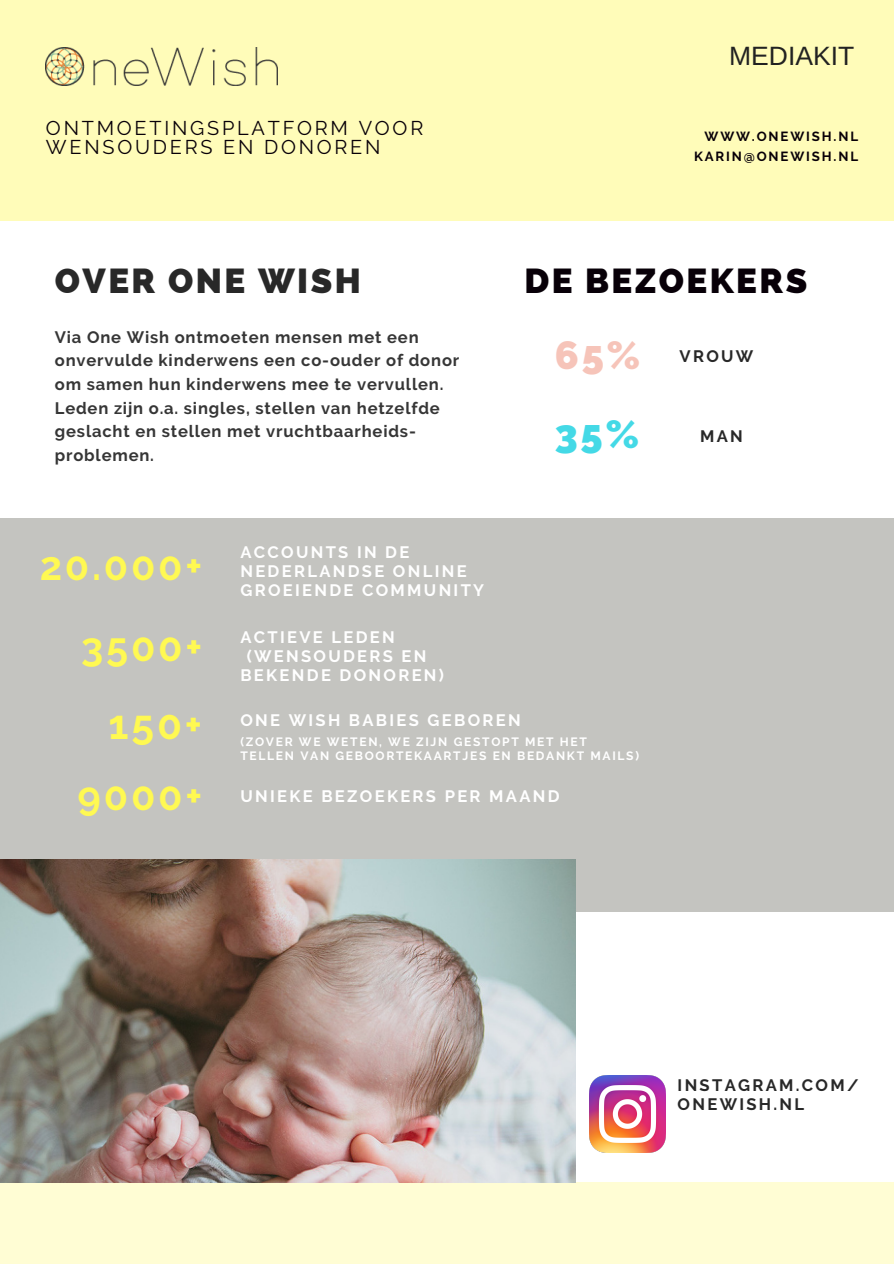
<style>
.page{position:relative;width:894px;height:1264px;background:#fff}
.page>*{position:absolute;margin:0;border:0;box-sizing:border-box;transform-origin:0 0}
.t1{font:700 40.8px "Raleway";color:#fff952}
.t2{font:700 39.75px "Raleway";letter-spacing:.07em;color:#fff952}
.t3{font:800 39.75px "Raleway";color:#f6c4b9}
.t4{font:800 39.75px "Raleway";color:#44d9e6}
.t5{font:800 34.8px "Raleway";letter-spacing:.07em;color:#282828}
.t6{font:800 34.8px "Raleway";letter-spacing:.07em;color:#080008}
.t7{font:26.55px "Arimo";color:#222}
.t8{font:19.8px/19.2px "Raleway";letter-spacing:.14em;color:#080008}
.t9{font:700 16.5px/23.7px "Raleway";letter-spacing:.05em;color:#363636}
.t10{font:700 16.5px/19.2px "Raleway";letter-spacing:.14em;color:#fff}
.t11{font:700 16.5px "Raleway";letter-spacing:.14em;color:#282828}
.t12{font:700 13.2px "Raleway";letter-spacing:.14em;color:#080008}
.t13{font:700 12px "Raleway";letter-spacing:.14em;color:#fff}
</style>
<div class="page">
<div style="left:0;top:0;width:893px;height:220px;background:#fffcb9"></div>
<div style="left:0;top:518px;width:893px;height:393px;background:#c4c4c0"></div>
<div style="left:0;top:1181px;width:893px;height:82px;background:#fffdd4"></div>
<img style="left:0;top:859px;width:575px;height:323px">
<img style="left:46px;top:47px;width:231px;height:38px">
<img style="left:589px;top:1075px;width:76px;height:77px">
<p class="t8" style="left:46px;top:118px;width:379px">ONTMOETINGSPLATFORM VOOR<br>WENSOUDERS EN DONOREN</p>
<p class="t5" style="left:55px;top:260px;width:307px">OVER ONE WISH</p>
<p class="t9" style="left:55px;top:325px;width:406px">Via One Wish ontmoeten mensen met een onvervulde kinderwens een co-ouder of donor</p>
<p class="t9" style="left:55px;top:372px;width:390px">om samen hun kinderwens mee te vervullen.<br>Leden zijn o.a. singles, stellen van hetzelfde geslacht en stellen met vruchtbaarheids&shy;problemen.</p>
<p class="t2" style="left:40px;top:542px;width:164px">20.000+</p>
<p class="t2" style="left:81px;top:623px;width:122px">3500+</p>
<p class="t10" style="left:240px;top:542px;width:245px">ACCOUNTS IN DE<br>NEDERLANDSE ONLINE<br>GROEIENDE COMMUNITY</p>
<p class="t10" style="left:240px;top:627px;width:156px">ACTIEVE LEDEN</p>
<p class="t10" style="left:246px;top:646px;width:181px">(WENSOUDERS EN</p>
<p class="t10" style="left:240px;top:665px;width:205px">BEKENDE DONOREN)</p>
<p class="t7" style="left:729px;top:41px;width:127px">MEDIAKIT</p>
<p class="t12" style="left:704px;top:128px;width:155px">WWW.ONEWISH.NL</p>
<p class="t12" style="left:693px;top:149px;width:165px">KARIN@ONEWISH.NL</p>
<p class="t6" style="left:524px;top:260px;width:284px">DE BEZOEKERS</p>
<p class="t3" style="left:554px;top:331px;width:87px">65%</p>
<p class="t4" style="left:554px;top:410px;width:86px">35%</p>
<p class="t11" style="left:679px;top:347px;width:75px">VROUW</p>
<p class="t11" style="left:700px;top:426px;width:44px">MAN</p>
<p class="t1" style="left:109px;top:700px;width:95px">150+</p>
<p class="t2" style="left:78px;top:773px;width:126px">9000+</p>
<p class="t10" style="left:240px;top:711px;width:282px">ONE WISH BABIES GEBOREN</p>
<p class="t13" style="left:240px;top:734px;width:348px">(ZOVER WE WETEN, WE ZIJN GESTOPT MET HET</p>
<p class="t13" style="left:240px;top:748px;width:400px">TELLEN VAN GEBOORTEKAARTJES EN BEDANKT MAILS)</p>
<p class="t10" style="left:240px;top:787px;width:320px">UNIEKE BEZOEKERS PER MAAND</p>
<p class="t11" style="left:677px;top:1075px;width:182px">INSTAGRAM.COM/</p>
<p class="t11" style="left:677px;top:1094px;width:128px">ONEWISH.NL</p>
</div>
